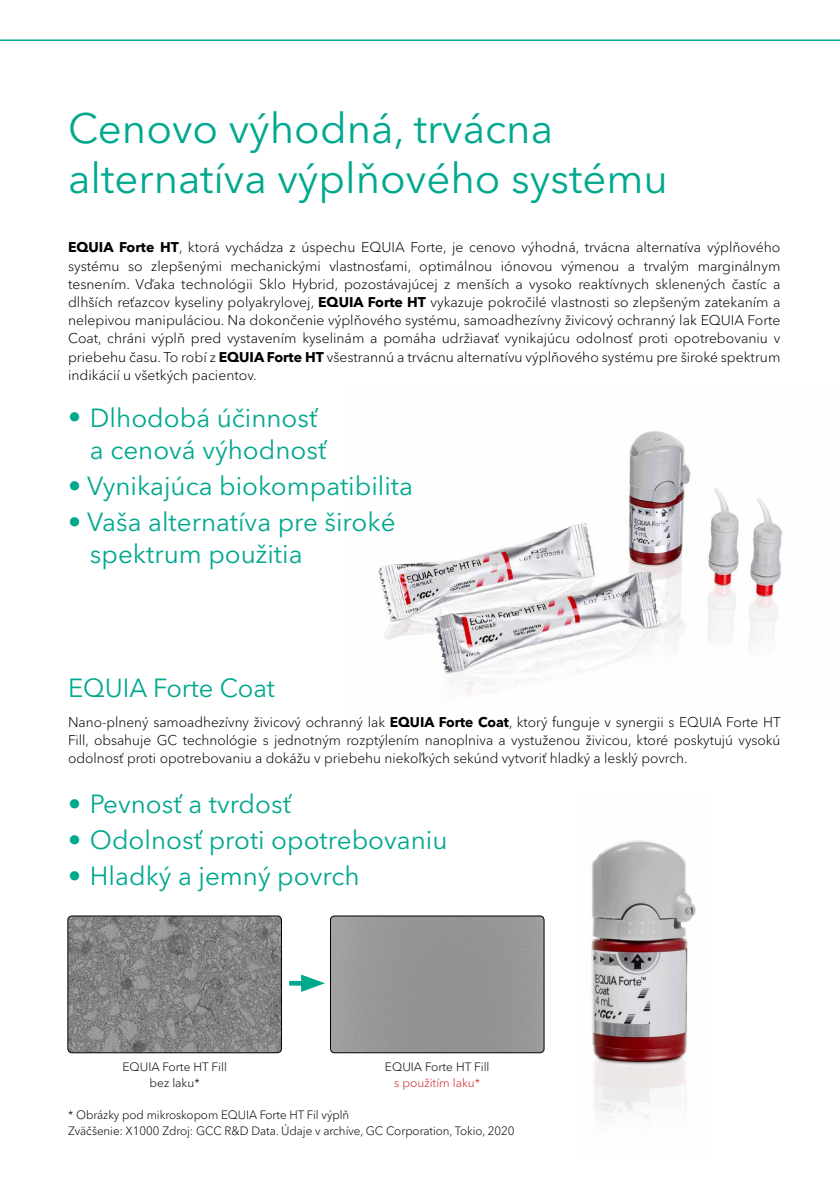
<style>
.page{position:relative;width:840px;height:1191px;background:#fff}
.page>*{position:absolute;margin:0;border:0;box-sizing:border-box;transform-origin:0 0}
.t1{font:42px/50.4px "Avenir Next Cyr";color:#00a88e}
.t2{font:26px/32px "Avenir Next Cyr";color:#00a88e}
.t3{font:300 14px/18.2px "Avenir Next Cyr";color:#000;text-align:justify}
.t4{font:300 12px/16px "Avenir Next Cyr";letter-spacing:-.005em;color:#000}
.t5{font:300 12px "Avenir Next Cyr";color:#d2232a}
.s1{font-weight:700}
</style>
<div class="page">
<img style="left:378px;top:431px;width:404px;height:265px">
<img style="left:68px;top:916px;width:213px;height:136px">
<div style="left:68px;top:915px;width:213px;height:138px;border:1px solid #000;border-radius:4px"></div>
<div style="left:330px;top:915px;width:214px;height:138px;border:1px solid #000;border-radius:4px"></div>
<hr style="left:289px;top:981px;width:21px;height:4px;background:#00a88e">
<svg style="left:301px;top:974px;width:24px;height:18px"></svg>
<img style="left:591px;top:840px;width:105px;height:279px">
<svg style="left:0;top:39px;width:839px;height:2px;background:#3fbda9"></svg>
<h1 class="t1" style="left:68px;top:103px;width:601px">Cenovo výhodná, trvácna alternatíva výplňového systému</h1>
<p class="t3" style="left:68px;top:238px;width:713px"><span class="s1">EQUIA Forte HT</span>, ktorá vychádza z úspechu EQUIA Forte, je cenovo výhodná, trvácna alternatíva výplňového systému so zlepšenými mechanickými vlastnosťami, optimálnou iónovou výmenou a trvalým marginálnym tesnením. Vďaka technológii Sklo Hybrid, pozostávajúcej z menších a vysoko reaktívnych sklenených častíc a dlhších reťazcov kyseliny polyakrylovej, <span class="s1">EQUIA Forte HT</span> vykazuje pokročilé vlastnosti so zlepšeným zatekaním a nelepivou manipuláciou. Na dokončenie výplňového systému, samoadhezívny živicový ochranný lak EQUIA Forte Coat, chráni výplň pred vystavením kyselinám a pomáha udržiavať vynikajúcu odolnosť proti opotrebovaniu v priebehu času. To robí z <span class="s1">EQUIA Forte HT</span> všestrannú a trvácnu alternatívu výplňového systému pre široké spektrum indikácií u všetkých pacientov.</p>
<h2 class="t2" style="left:90px;top:402px;width:238px;text-indent:-22px">• Dlhodobá účinnosť a cenová výhodnosť</h2>
<h2 class="t2" style="left:68px;top:470px;width:346px">• Vynikajúca biokompatibilita</h2>
<h2 class="t2" style="left:90px;top:506px;width:307px;text-indent:-22px">• Vaša alternatíva pre široké spektrum použitia</h2>
<h2 class="t2" style="left:68px;top:672px;width:208px">EQUIA Forte Coat</h2>
<p class="t3" style="left:68px;top:713px;width:713px">Nano-plnený samoadhezívny živicový ochranný lak <span class="s1">EQUIA Forte Coat</span>, ktorý funguje v synergii s EQUIA Forte HT Fill, obsahuje GC technológie s jednotným rozptýlením nanoplniva a vystuženou živicou, ktoré poskytujú vysokú odolnosť proti opotrebovaniu a dokážu v priebehu niekoľkých sekúnd vytvoriť hladký a lesklý povrch.</p>
<h2 class="t2" style="left:68px;top:788px;width:224px">• Pevnosť a tvrdosť</h2>
<h2 class="t2" style="left:68px;top:824px;width:381px">• Odolnosť proti opotrebovaniu</h2>
<h2 class="t2" style="left:68px;top:860px;width:293px">• Hladký a jemný povrch</h2>
<p class="t4" style="left:122px;top:1059px;width:106px;text-align:center">EQUIA Forte HT Fill bez laku*</p>
<p class="t4" style="left:385px;top:1059px;width:106px">EQUIA Forte HT Fill</p>
<p class="t5" style="left:394px;top:1076px;width:87px">s použitím laku*</p>
<p class="t4" style="left:68px;top:1106px;width:447px">* Obrázky pod mikroskopom EQUIA Forte HT Fil výplň<br>Zväčšenie: X1000 Zdroj: GCC R&amp;D Data. Údaje v archíve, GC Corporation, Tokio, 2020</p>
</div>
